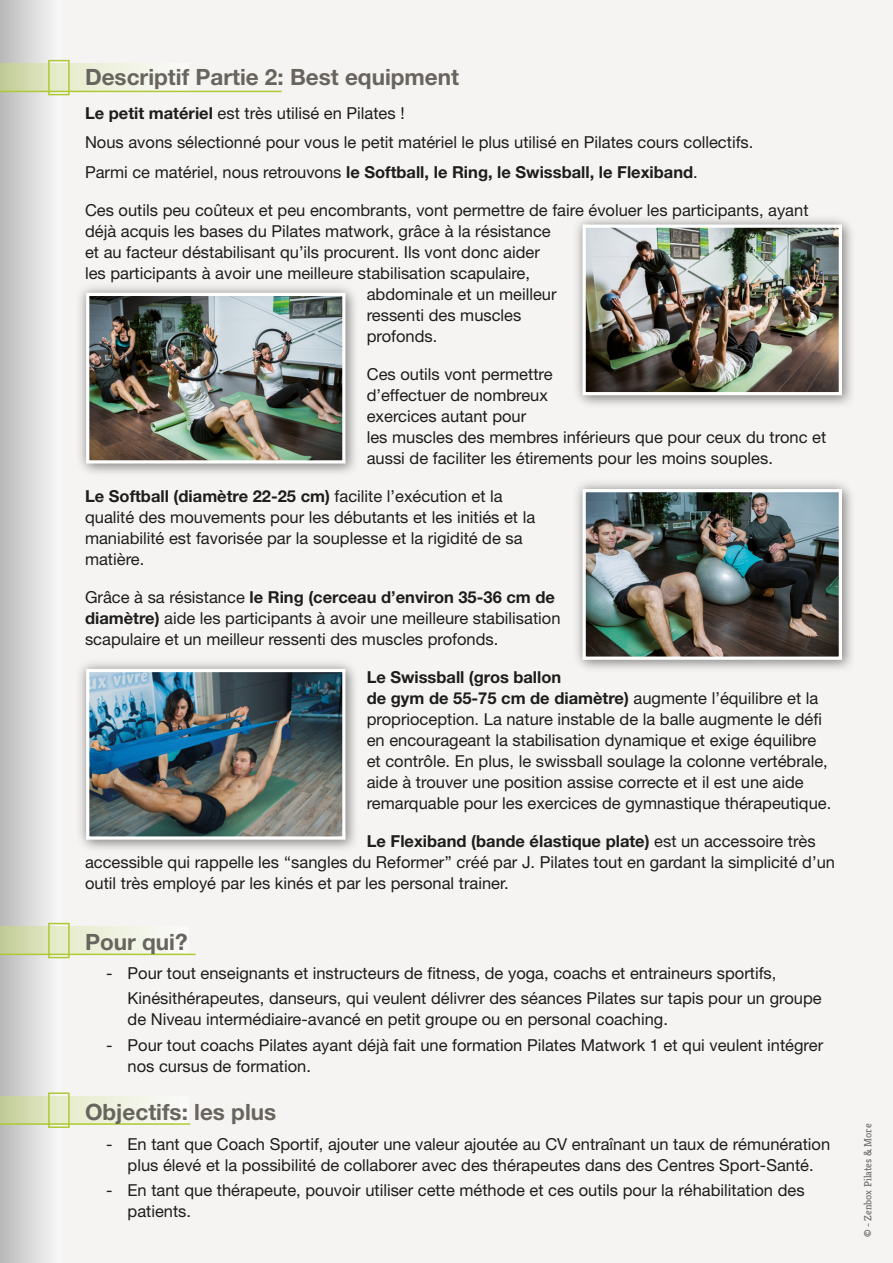
<style>
.page{position:relative;width:893px;height:1263px;background:#f5f4f3}
.page>*{position:absolute;margin:0;border:0;box-sizing:border-box;transform-origin:0 0}
.t1{font:700 22.5px "Helvetica Neue";color:#68645e}
.t2{font:16.5px/21px "Helvetica Neue";color:#1d1d1b}
.t3{font:10.5px "Kreon";color:#70706f}
.s1{font-weight:700}
</style>
<div class="page">
<div style="left:0;top:0;width:61px;height:1263px;background:linear-gradient(to right,#b9b9b9,#fafafa)"></div>
<svg style="left:0;top:64px;width:188px;height:27px"></svg>
<hr style="left:0;top:91px;width:282px;height:1px;background:#adca35">
<div style="left:48px;top:60px;width:22px;height:35px;border:2px solid #adca35"></div>
<svg style="left:0;top:927px;width:188px;height:27px"></svg>
<div style="left:0;top:1096px;width:188px;height:28px;background:linear-gradient(to right,#ced8a5,#fff)"></div>
<hr style="left:0;top:954px;width:196px;height:1px;background:#adca35">
<hr style="left:0;top:1123px;width:190px;height:2px;background:#adca35">
<div style="left:48px;top:923px;width:22px;height:35px;border:2px solid #adca35"></div>
<div style="left:48px;top:1092px;width:22px;height:36px;border:2px solid #adca35"></div>
<div style="left:571px;top:478px;width:282px;height:193px;background:#1d1d1b;opacity:.38"></div>
<img style="left:587px;top:493px;width:251px;height:163px">
<div style="left:583px;top:489px;width:259px;height:171px;border:3px solid #fff"></div>
<div style="left:571px;top:213px;width:282px;height:193px;background:#1d1d1b;opacity:.38"></div>
<img style="left:587px;top:229px;width:251px;height:162px">
<div style="left:583px;top:225px;width:259px;height:170px;border:3px solid #fff"></div>
<div style="left:75px;top:282px;width:281px;height:192px;background:#1d1d1b;opacity:.38"></div>
<img style="left:90px;top:297px;width:251px;height:162px">
<div style="left:86px;top:293px;width:259px;height:170px;border:3px solid #fff"></div>
<div style="left:75px;top:658px;width:281px;height:193px;background:#1d1d1b;opacity:.38"></div>
<img style="left:90px;top:673px;width:251px;height:163px">
<div style="left:86px;top:669px;width:259px;height:171px;border:3px solid #fff"></div>
<h1 class="t1" style="left:85px;top:63px;width:376px">Descriptif Partie 2: Best equipment</h1>
<p class="t2" style="left:85px;top:98px;width:670px;line-height:29.5px"><span class="s1">Le petit matériel</span> est très utilisé en Pilates !<br>Nous avons sélectionné pour vous le petit matériel le plus utilisé en Pilates cours collectifs.<br>Parmi ce matériel, nous retrouvons <span class="s1">le Softball, le Ring, le Swissball, le Flexiband</span>.</p>
<p class="t2" style="left:85px;top:199px;width:725px">Ces outils peu coûteux et peu encombrants, vont permettre de faire évoluer les participants, ayant</p>
<p class="t2" style="left:85px;top:220px;width:467px">déjà acquis les bases du Pilates matwork, grâce à la résistance</p>
<p class="t2" style="left:85px;top:241px;width:456px">et au facteur déstabilisant qu’ils procurent. Ils vont donc aider</p>
<p class="t2" style="left:85px;top:262px;width:446px">les participants à avoir une meilleure stabilisation scapulaire,</p>
<p class="t2" style="left:367px;top:283px;width:191px">abdominale et un meilleur</p>
<p class="t2" style="left:367px;top:304px;width:156px">ressenti des muscles</p>
<p class="t2" style="left:367px;top:325px;width:72px">profonds.</p>
<p class="t2" style="left:367px;top:363px;width:461px">Ces outils vont permettre<br>d’effectuer de nombreux<br>exercices autant pour<br>les muscles des membres inférieurs que pour ceux du tronc et aussi de faciliter les étirements pour les moins souples.</p>
<p class="t2" style="left:85px;top:485px;width:452px"><span class="s1">Le Softball (diamètre 22-25 cm)</span> facilite l’exécution et la qualité des mouvements pour les débutants et les initiés et la maniabilité est favorisée par la souplesse et la rigidité de sa matière.</p>
<p class="t2" style="left:85px;top:586px;width:477px">Grâce à sa résistance <span class="s1">le Ring (cerceau d’environ 35-36 cm de diamètre)</span> aide les participants à avoir une meilleure stabilisation scapulaire et un meilleur ressenti des muscles profonds.</p>
<p class="t2" style="left:367px;top:666px;width:466px"><span class="s1">Le Swissball (gros ballon<br>de gym de 55-75 cm de diamètre)</span> augmente l’équilibre et la proprioception. La nature instable de la balle augmente le défi en encourageant la stabilisation dynamique et exige équilibre et contrôle. En plus, le swissball soulage la colonne vertébrale, aide à trouver une position assise correcte et il est une aide remarquable pour les exercices de gymnastique thérapeutique.</p>
<p class="t2" style="left:85px;top:830px;width:751px;text-indent:282px"><span class="s1">Le Flexiband (bande élastique plate)</span> est un accessoire très accessible qui rappelle les ‘‘sangles du Reformer’’ créé par J. Pilates tout en gardant la simplicité d’un outil très employé par les kinés et par les personal trainer.</p>
<h1 class="t1" style="left:85px;top:928px;width:104px">Pour qui?</h1>
<p class="t2" style="left:128px;top:960px;width:696px;line-height:25.2px;text-indent:-21px">- Pour tout enseignants et instructeurs de fitness, de yoga, coachs et entraineurs sportifs,<br>Kinésithérapeutes, danseurs, qui veulent délivrer des séances Pilates sur tapis pour un groupe</p>
<p class="t2" style="left:128px;top:1009px;width:542px">de Niveau intermédiaire-avancé en petit groupe ou en personal coaching.</p>
<p class="t2" style="left:128px;top:1034px;width:697px;text-indent:-21px">- Pour tout coachs Pilates ayant déjà fait une formation Pilates Matwork 1 et qui veulent intégrer nos cursus de formation.</p>
<h1 class="t1" style="left:85px;top:1098px;width:193px">Objectifs: les plus</h1>
<p class="t2" style="left:106px;top:1133px;width:725px;text-align:center">- En tant que Coach Sportif, ajouter une valeur ajoutée au CV entraînant un taux de rémunération plus élevé et la possibilité de collaborer avec des thérapeutes dans des Centres Sport-Santé.</p>
<p class="t2" style="left:128px;top:1179px;width:678px;text-indent:-21px">- En tant que thérapeute, pouvoir utiliser cette méthode et ces outils pour la réhabilitation des patients.</p>
<p class="t3" style="left:861px;top:1237px;width:115px;rotate:-90deg">© - Zenbox Pilates &amp; More</p>
</div>
